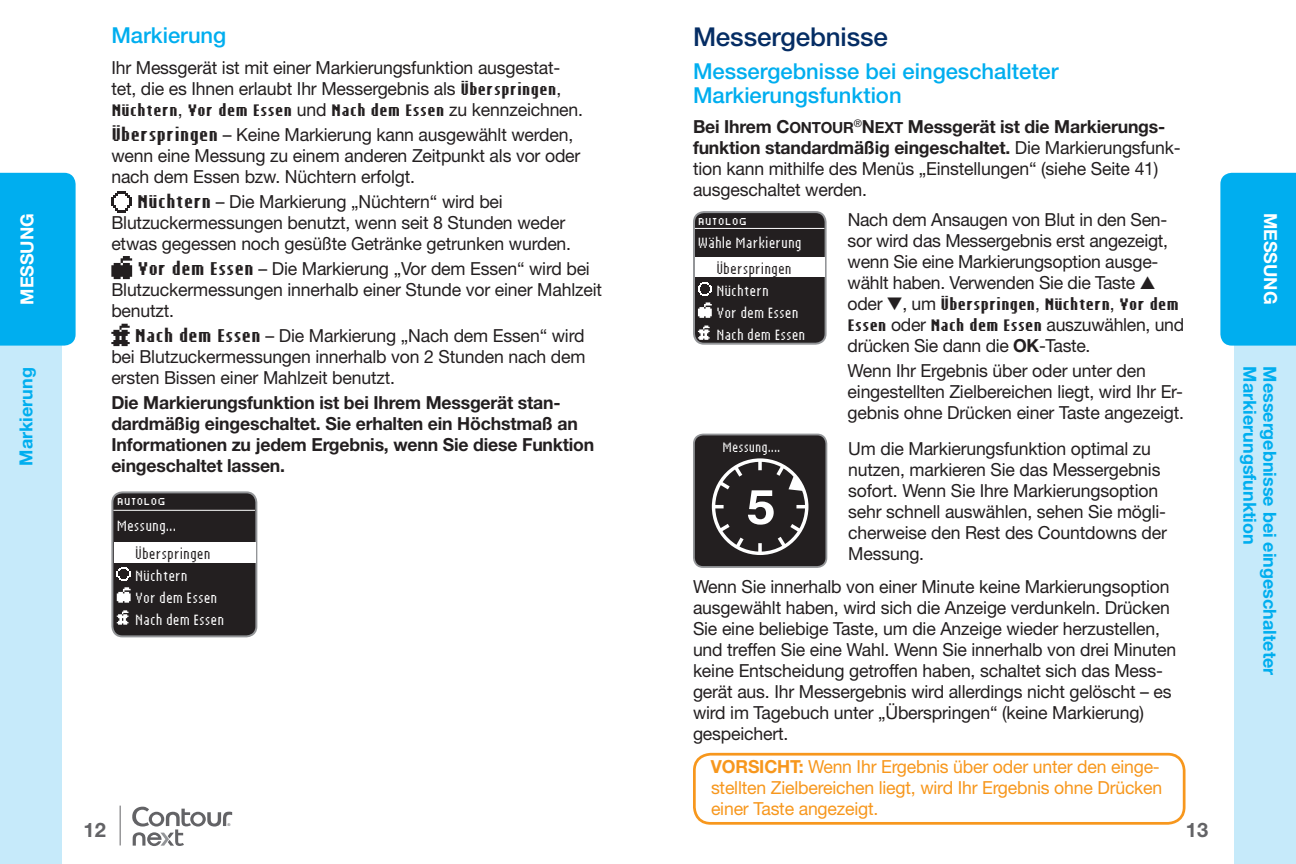
<style>
.page{position:relative;width:1296px;height:864px;background:#fff}
.page>*{position:absolute;margin:0;border:0;box-sizing:border-box;transform-origin:0 0}
.t1{font:700 47.8px "Helvetica BYR";color:#fff;scale:1.1 1}
.t2{font:500 26px "Helvetica Neue RED";letter-spacing:-.005em;color:#052d64}
.t3{font:500 22px/24px "Helvetica Neue RED";color:#00aeef}
.t4{font:700 20px "Helvetica Neue RED";color:#636366}
.t5{font:18px/21px "Helvetica Neue RED";letter-spacing:-.01em;color:#231f20}
.t6{font:700 18px/21px "Helvetica Neue RED";letter-spacing:-.01em;color:#231f20}
.t7{font:18px/21px "Helvetica Neue RED";letter-spacing:-.01em;color:#f7971d}
.t8{font:700 18px "Skinny Mini";letter-spacing:-.01em;color:#231f20}
.t9{font:700 18px "Helvetica Neue RED";color:#00aeef}
.t10{font:700 18px "Helvetica Neue RED";letter-spacing:-.005em;color:#fff}
.t11{font:16px/22px "Skinny Mini";color:#fff}
.t12{font:16px "Skinny Mini";color:#231f20}
.t13{font:14.8px "Skinny Mini";color:#fff}
.t14{font:14px "Mini Micra";color:#fff}
.t15{font:500 3.8px "Helvetica Neue";color:#636366}
.s1{font-family:"Skinny Mini";font-weight:700}
.s2{font-family:"Helvetica Neue RED";font-weight:400}
.s3{font-family:"Skinny Mini";font-weight:700;font-size:20px}
.s4{font-weight:700}
.s5{font-family:"Helvetica Neue RED Bold SC850"}
.s6{font-family:"Helvetica Neue RED Bold SC850";font-size:15.4px}
</style>
<div class="page">
<div style="left:1235px;top:338px;width:61px;height:526px;background:#c6eafa"></div>
<div style="left:1220px;top:173px;width:76px;height:173px;background:#00aeef"></div>
<div style="left:0;top:338px;width:61px;height:526px;background:#c6eafa"></div>
<div style="left:0;top:173px;width:76px;height:173px;background:#00aeef"></div>
<hr style="left:120px;top:806px;width:1px;height:39px;background:#636366">
<svg style="left:132px;top:807px;width:100px;height:39px"></svg>
<div style="left:694px;top:435px;width:132px;height:132px;background:#231f20;border-radius:9px"></div>
<svg style="left:712px;top:458px;width:96px;height:97px"></svg>
<div style="left:693px;top:434px;width:134px;height:134px;border:2px solid #939598;border-radius:9px"></div>
<div style="left:112px;top:492px;width:144px;height:144px;background:#231f20;border-radius:10px"></div>
<div style="left:111px;top:491px;width:146px;height:146px;border:2px solid #939598;border-radius:10px"></div>
<hr style="left:113px;top:510px;width:142px;height:1px;background:#fff">
<div style="left:114px;top:543px;width:142px;height:20px;background:#fff"></div>
<svg style="left:117px;top:567px;width:14px;height:14px"></svg>
<svg style="left:117px;top:587px;width:14px;height:16px"></svg>
<svg style="left:117px;top:610px;width:12px;height:15px"></svg>
<div style="left:694px;top:212px;width:132px;height:132px;background:#231f20;border-radius:10px"></div>
<div style="left:693px;top:211px;width:134px;height:134px;border:2px solid #939598;border-radius:10px"></div>
<hr style="left:695px;top:228px;width:129px;height:1px;background:#fff">
<div style="left:695px;top:258px;width:130px;height:19px;background:#fff"></div>
<svg style="left:698px;top:282px;width:14px;height:14px"></svg>
<svg style="left:698px;top:302px;width:14px;height:16px"></svg>
<svg style="left:698px;top:326px;width:12px;height:14px"></svg>
<div style="left:693px;top:753px;width:493px;height:72px;border:3px solid #f7971d;border-radius:16px"></div>
<svg style="left:111px;top:191px;width:21px;height:21px"></svg>
<svg style="left:111px;top:256px;width:21px;height:23px"></svg>
<svg style="left:111px;top:324px;width:19px;height:22px"></svg>
<p class="t10" style="left:16px;top:305px;width:93px;rotate:-90deg">MESSUNG</p>
<p class="t9" style="left:15px;top:466px;width:100px;rotate:-90deg">Markierung</p>
<p class="t3" style="left:111px;top:23px;width:116px">Markierung</p>
<p class="t5" style="left:111px;top:57px;width:452px">Ihr Messgerät ist mit einer Markierungsfunktion ausgestat&shy;tet, die es Ihnen erlaubt Ihr Messergebnis als <span class="s1">Überspringen</span>,</p>
<p class="t8" style="left:111px;top:100px;width:473px">Nüchtern<span class="s2">,</span> Vor dem Essen <span class="s2">und</span> Nach dem Essen <span class="s2">zu kennzeichnen.</span></p>
<p class="t5" style="left:111px;top:124px;width:471px"><span class="s3">Überspringen</span> – Keine Markierung kann ausgewählt werden, wenn eine Messung zu einem anderen Zeitpunkt als vor oder nach dem Essen bzw. Nüchtern erfolgt.</p>
<p class="t5" style="left:111px;top:191px;width:461px;text-indent:26px"><span class="s3">Nüchtern</span> – Die Markierung „Nüchtern“ wird bei<br>Blutzuckermessungen benutzt, wenn seit 8 Stunden weder etwas gegessen noch gesüßte Getränke getrunken wurden.</p>
<p class="t5" style="left:111px;top:258px;width:492px;text-indent:26px"><span class="s3">Vor dem Essen</span> – Die Markierung „Vor dem Essen“ wird bei<br>Blutzuckermessungen innerhalb einer Stunde vor einer Mahlzeit benutzt.</p>
<p class="t5" style="left:111px;top:325px;width:476px;text-align:justify;text-indent:24px"><span class="s3">Nach dem Essen</span> – Die Markierung „Nach dem Essen“ wird bei Blutzuckermessungen innerhalb von 2 Stunden nach dem ersten Bissen einer Mahlzeit benutzt.</p>
<p class="t6" style="left:111px;top:391px;width:484px">Die Markierungsfunktion ist bei Ihrem Messgerät stan&shy;dardmäßig eingeschaltet. Sie erhalten ein Höchstmaß an Informationen zu jedem Ergebnis, wenn Sie diese Funktion eingeschaltet lassen.</p>
<p class="t14" style="left:117px;top:493px;width:51px">AUTOLOG</p>
<p class="t11" style="left:117px;top:514px;width:61px">Messung...</p>
<p class="t12" style="left:135px;top:545px;width:77px">Überspringen</p>
<p class="t11" style="left:135px;top:564px;width:91px">Nüchtern<br>Vor dem Essen<br>Nach dem Essen</p>
<h2 class="t2" style="left:693px;top:21px;width:196px">Messergebnisse</h2>
<p class="t3" style="left:693px;top:58px;width:367px">Messergebnisse bei eingeschalteter<br>Markierungsfunktion</p>
<p class="t5" style="left:693px;top:115px;width:489px"><span class="s4">Bei Ihrem</span> <span class="s5">C</span><span class="s6">ONTOUR</span><sup>®</sup><span class="s5">N</span> <span class="s6">EXT</span> <span class="s4">Messgerät ist die Markierungs&shy;funktion standardmäßig eingeschaltet.</span> Die Markierungsfunk&shy;tion kann mithilfe des Menüs „Einstellungen“ (siehe Seite 41) ausgeschaltet werden.</p>
<p class="t5" style="left:848px;top:208px;width:322px">Nach dem Ansaugen von Blut in den Sen&shy;sor wird das Messergebnis erst angezeigt, wenn Sie eine Markierungsoption ausge&shy;wählt haben. Verwenden Sie die Taste ▲</p>
<p class="t8" style="left:848px;top:294px;width:333px"><span class="s2">oder</span> ▼<span class="s2">, um</span> Überspringen<span class="s2">,</span> Nüchtern<span class="s2">,</span> Vor dem</p>
<p class="t5" style="left:848px;top:313px;width:338px"><span class="s1">Essen</span> oder <span class="s1">Nach dem Essen</span> auszuwählen, und drücken Sie dann die <span class="s4">OK</span>-Taste.</p>
<p class="t5" style="left:848px;top:359px;width:338px">Wenn Ihr Ergebnis über oder unter den eingestellten Zielbereichen liegt, wird Ihr Er&shy;gebnis ohne Drücken einer Taste angezeigt.</p>
<p class="t14" style="left:698px;top:213px;width:50px">AUTOLOG</p>
<p class="t11" style="left:698px;top:232px;width:105px">Wähle Markierung</p>
<p class="t12" style="left:716px;top:260px;width:77px">Überspringen</p>
<p class="t11" style="left:716px;top:280px;width:91px">Nüchtern<br>Vor dem Essen<br>Nach dem Essen</p>
<p class="t5" style="left:848px;top:438px;width:320px">Um die Markierungsfunktion optimal zu nutzen, markieren Sie das Messergebnis sofort. Wenn Sie Ihre Markierungsoption sehr schnell auswählen, sehen Sie mögli&shy;cherweise den Rest des Countdowns der Messung.</p>
<p class="t5" style="left:693px;top:576px;width:485px">Wenn Sie innerhalb von einer Minute keine Markierungsoption ausgewählt haben, wird sich die Anzeige verdunkeln. Drücken Sie eine beliebige Taste, um die Anzeige wieder herzustellen, und treffen Sie eine Wahl. Wenn Sie innerhalb von drei Minuten keine Entscheidung getroffen haben, schaltet sich das Mess&shy;gerät aus. Ihr Messergebnis wird allerdings nicht gelöscht – es wird im Tagebuch unter „Überspringen“ (keine Markierung) gespeichert.</p>
<p class="t7" style="left:711px;top:756px;width:453px"><span class="s4">VORSICHT:</span> Wenn Ihr Ergebnis über oder unter den einge&shy;stellten Zielbereichen liegt, wird Ihr Ergebnis ohne Drücken einer Taste angezeigt.</p>
<p class="t13" style="left:723px;top:439px;width:59px">Messung....</p>
<h1 class="t1" style="left:747px;top:468px;width:28px">5</h1>
<p class="t4" style="left:84px;top:818px;width:24px">12</p>
<p class="t4" style="left:1186px;top:818px;width:24px">13</p>
<p class="t15" style="left:227px;top:822px;width:5px">®</p>
<p class="t10" style="left:1282px;top:213px;width:93px;rotate:90deg">MESSUNG</p>
<p class="t9" style="left:1261px;top:366px;width:180px;rotate:90deg">Markierungsfunktion</p>
<p class="t9" style="left:1281px;top:366px;width:311px;rotate:90deg">Messergebnisse bei eingeschalteter</p>
</div>
